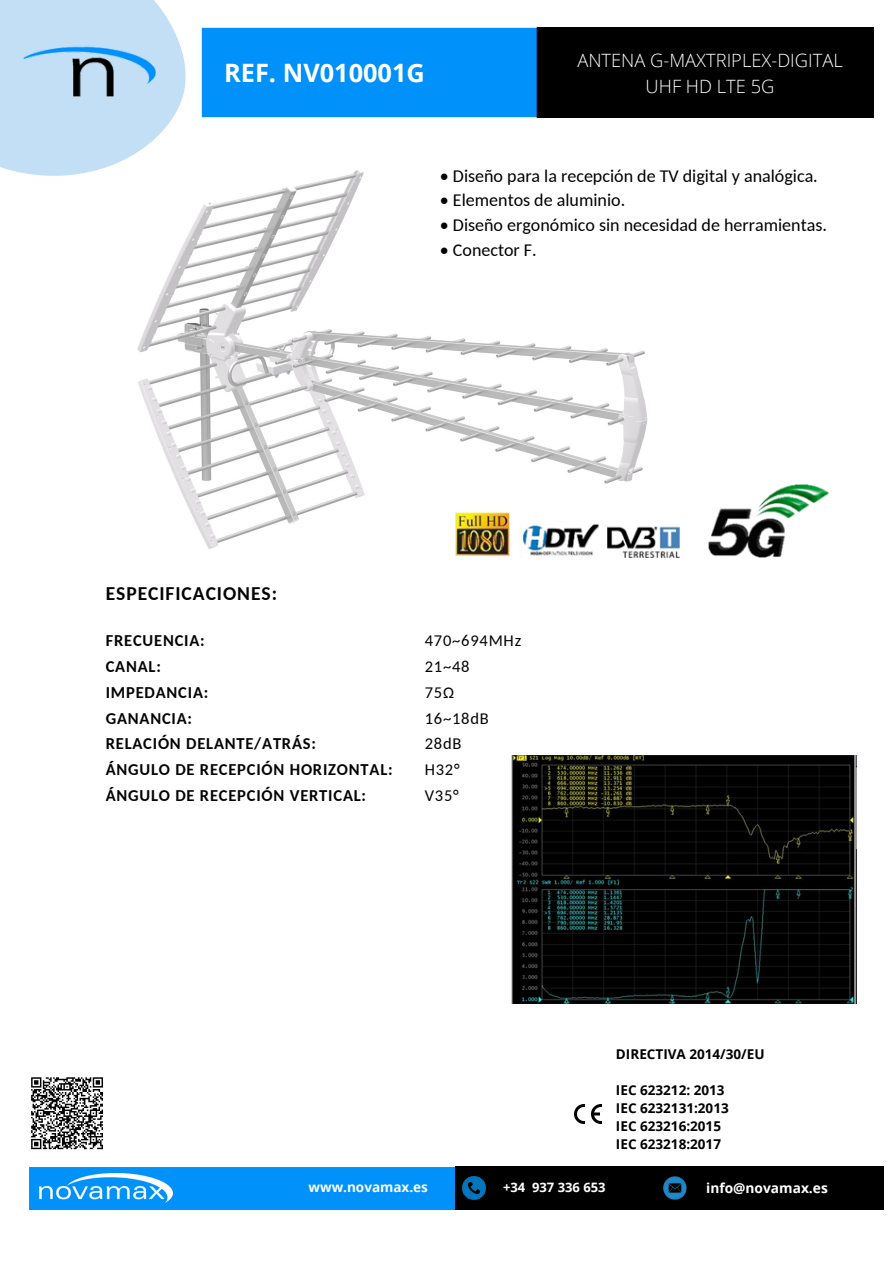
<style>
.page{position:relative;width:894px;height:1264px;background:#fff}
.page>*{position:absolute;margin:0;border:0;box-sizing:border-box;transform-origin:0 0}
.t1{font:700 25.35px "Open Sans";color:#fff}
.t2{font:700 19.5px "Carlito";letter-spacing:.05em;color:#040404}
.t3{font:300 18.3px/25.5px "Open Sans";color:#fff;text-align:center}
.t4{font:18px "Carlito";color:#000}
.t5{font:700 16.5px/26px "Carlito";letter-spacing:.05em;color:#040404}
.t6{font:16.5px/26px "Carlito";letter-spacing:.05em;color:#040404}
.t7{font:700 13.8px "Open Sans";color:#fff}
.t8{font:700 13.5px/18px "Open Sans";color:#000}
.t9{font:700 13.5px "Open Sans";color:#fff}
.t10{font:700 13.05px "Open Sans";color:#fff}
</style>
<div class="page">
<svg style="left:0;top:0;width:186px;height:176px;background:#cbe3f7"></svg>
<img style="left:20px;top:40px;width:139px;height:66px">
<img style="left:29px;top:1166px;width:854px;height:43px">
<img style="left:461px;top:1175px;width:25px;height:25px">
<img style="left:661px;top:1174px;width:27px;height:27px">
<img style="left:40px;top:1173px;width:132px;height:29px">
<img style="left:201px;top:27px;width:672px;height:90px">
<img style="left:574px;top:1104px;width:27px;height:19px">
<img style="left:106px;top:169px;width:574px;height:389px">
<img style="left:455px;top:484px;width:373px;height:73px">
<img style="left:511px;top:755px;width:345px;height:248px">
<svg style="left:31px;top:1077px;width:72px;height:72px"></svg>
<h1 class="t1" style="left:224px;top:55px;width:202px">REF. NV010001G</h1>
<p class="t3" style="left:577px;top:47px;width:267px">ANTENA G-MAXTRIPLEX-DIGITAL<br>UHF HD LTE 5G</p>
<p class="t4" style="left:440px;top:168px;width:379px">• Diseño para la recepción de TV digital y analógica.</p>
<p class="t4" style="left:440px;top:193px;width:187px">• Elementos de aluminio.</p>
<p class="t4" style="left:440px;top:218px;width:388px">• Diseño ergonómico sin necesidad de herramientas.</p>
<p class="t4" style="left:440px;top:242px;width:98px">• Conector F.</p>
<p class="t2" style="left:106px;top:585px;width:173px">ESPECIFICACIONES:</p>
<p class="t5" style="left:106px;top:628px;width:288px">FRECUENCIA:<br>CANAL:<br>IMPEDANCIA:<br>GANANCIA:<br>RELACIÓN DELANTE/ATRÁS:<br>ÁNGULO DE RECEPCIÓN HORIZONTAL:<br>ÁNGULO DE RECEPCIÓN VERTICAL:</p>
<p class="t6" style="left:424px;top:628px;width:98px">470~694MHz<br>21~48<br>75Ω<br>16~18dB<br>28dB<br>H32°<br>V35°</p>
<p class="t8" style="left:615px;top:1044px;width:150px">DIRECTIVA 2014/30/EU</p>
<p class="t8" style="left:615px;top:1080px;width:114px">IEC 623212: 2013<br>IEC 6232131:2013<br>IEC 623216:2015<br>IEC 623218:2017</p>
<p class="t9" style="left:308px;top:1177px;width:121px">www.novamax.es</p>
<p class="t10" style="left:503px;top:1177px;width:104px">+34 937 336 653</p>
<p class="t7" style="left:706px;top:1178px;width:123px">info@novamax.es</p>
</div>
